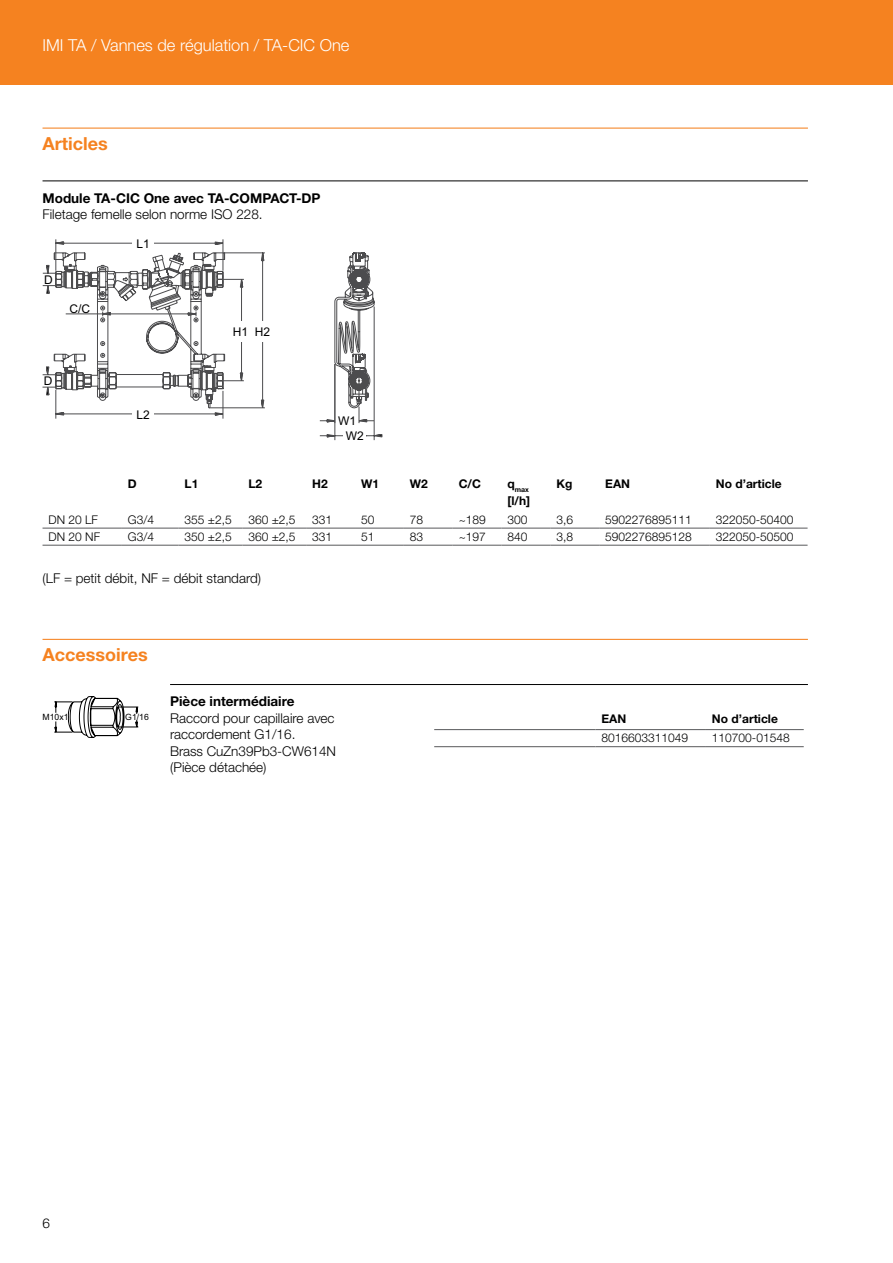
<style>
.page{position:relative;width:893px;height:1263px;background:#fff}
.page>*{position:absolute;margin:0;border:0;box-sizing:border-box;transform-origin:0 0}
.t1{font:700 18px "Helvetica Neue LTW1 G";color:#f58220}
.t2{font:300 16.5px "Helvetica Neue LTW1 G";color:#fff}
.t3{font:300 13.5px/16.5px "Helvetica Neue LTW1 G";color:#000}
.t4{font:700 13.5px "Helvetica Neue LTW1 G";color:#000}
.t5{font:300 12px "Helvetica Neue LTW1 G";color:#000}
.t6{font:700 12px "Helvetica Neue LTW1 G";color:#000}
.t7{font:12px/14.7px "Arial";color:#000}
.t8{font:8.7px "Arial";color:#000}
.t9{font:700 7.05px "Helvetica Neue LTW1 G";color:#000}
</style>
<div class="page">
<div style="left:0;top:0;width:893px;height:85px;background:#f58220"></div>
<hr style="left:43px;top:128px;width:765px;height:1px;background:#f58220">
<hr style="left:43px;top:181px;width:765px;height:1px;background:#000">
<hr style="left:43px;top:639px;width:765px;height:1px;background:#f58220">
<hr style="left:43px;top:528px;width:79px;height:1px;background:#58595b">
<hr style="left:43px;top:545px;width:79px;height:1px;background:#58595b">
<hr style="left:122px;top:545px;width:57px;height:1px;background:#58595b">
<hr style="left:179px;top:545px;width:63px;height:1px;background:#58595b">
<hr style="left:242px;top:545px;width:64px;height:1px;background:#58595b">
<hr style="left:306px;top:528px;width:49px;height:1px;background:#58595b">
<hr style="left:306px;top:545px;width:49px;height:1px;background:#58595b">
<hr style="left:355px;top:528px;width:49px;height:1px;background:#58595b">
<hr style="left:355px;top:545px;width:49px;height:1px;background:#58595b">
<hr style="left:404px;top:528px;width:49px;height:1px;background:#58595b">
<hr style="left:404px;top:545px;width:49px;height:1px;background:#58595b">
<hr style="left:453px;top:528px;width:48px;height:1px;background:#58595b">
<hr style="left:453px;top:545px;width:48px;height:1px;background:#58595b">
<hr style="left:501px;top:528px;width:49px;height:1px;background:#58595b">
<hr style="left:501px;top:545px;width:49px;height:1px;background:#58595b">
<hr style="left:550px;top:528px;width:49px;height:1px;background:#58595b">
<hr style="left:550px;top:545px;width:49px;height:1px;background:#58595b">
<hr style="left:599px;top:528px;width:111px;height:1px;background:#58595b">
<hr style="left:599px;top:545px;width:111px;height:1px;background:#58595b">
<hr style="left:710px;top:528px;width:98px;height:1px;background:#58595b">
<hr style="left:710px;top:545px;width:98px;height:1px;background:#58595b">
<hr style="left:122px;top:528px;width:57px;height:1px;background:#58595b">
<hr style="left:179px;top:528px;width:63px;height:1px;background:#58595b">
<hr style="left:242px;top:528px;width:64px;height:1px;background:#58595b">
<hr style="left:170px;top:684px;width:638px;height:1px;background:#000">
<hr style="left:434px;top:729px;width:161px;height:1px;background:#58595b">
<hr style="left:434px;top:746px;width:161px;height:1px;background:#58595b">
<hr style="left:595px;top:729px;width:111px;height:1px;background:#58595b">
<hr style="left:595px;top:746px;width:111px;height:1px;background:#58595b">
<hr style="left:706px;top:729px;width:98px;height:1px;background:#58595b">
<hr style="left:706px;top:746px;width:98px;height:1px;background:#58595b">
<svg style="left:320px;top:253px;width:62px;height:187px"></svg>
<hr style="left:343px;top:434px;width:23px;height:4px;background:#fff">
<svg style="left:43px;top:239px;width:222px;height:180px"></svg>
<hr style="left:133px;top:242px;width:21px;height:3px;background:#fff">
<svg style="left:54px;top:696px;width:84px;height:41px"></svg>
<h2 class="t2" style="left:43px;top:35px;width:308px">IMI TA / Vannes de régulation / TA-CIC One</h2>
<h1 class="t1" style="left:43px;top:132px;width:67px">Articles</h1>
<p class="t4" style="left:43px;top:189px;width:280px">Module TA-CIC One avec TA-COMPACT-DP</p>
<p class="t3" style="left:43px;top:206px;width:222px">Filetage femelle selon norme ISO 228.</p>
<p class="t7" style="left:44px;top:272px;width:10px">D</p>
<p class="t7" style="left:70px;top:301px;width:22px">C/C</p>
<p class="t7" style="left:44px;top:374px;width:10px">D</p>
<p class="t7" style="left:137px;top:236px;width:15px">L1</p>
<p class="t7" style="left:233px;top:325px;width:39px">H1 H2</p>
<p class="t7" style="left:137px;top:407px;width:15px">L2</p>
<p class="t7" style="left:346px;top:414px;width:19px;text-indent:-8px">W1<br>W2</p>
<p class="t6" style="left:128px;top:476px;width:10px">D</p>
<p class="t6" style="left:185px;top:476px;width:15px">L1</p>
<p class="t6" style="left:248px;top:476px;width:15px">L2</p>
<p class="t6" style="left:312px;top:476px;width:17px">H2</p>
<p class="t6" style="left:361px;top:476px;width:19px">W1</p>
<p class="t6" style="left:410px;top:476px;width:19px">W2</p>
<p class="t6" style="left:459px;top:476px;width:24px">C/C</p>
<p class="t9" style="left:507px;top:485px;width:23px"><sup>q</sup>max</p>
<p class="t6" style="left:507px;top:493px;width:24px">[l/h]</p>
<p class="t6" style="left:556px;top:476px;width:17px">Kg</p>
<p class="t6" style="left:605px;top:476px;width:26px">EAN</p>
<p class="t6" style="left:716px;top:476px;width:68px">No d’article</p>
<p class="t5" style="left:49px;top:512px;width:51px">DN 20 LF</p>
<p class="t5" style="left:128px;top:512px;width:28px">G3/4</p>
<p class="t5" style="left:185px;top:512px;width:49px">355 ±2,5</p>
<p class="t5" style="left:248px;top:512px;width:49px">360 ±2,5</p>
<p class="t5" style="left:312px;top:512px;width:22px">331</p>
<p class="t5" style="left:361px;top:512px;width:15px">50</p>
<p class="t5" style="left:410px;top:512px;width:15px">78</p>
<p class="t5" style="left:459px;top:512px;width:29px">~189</p>
<p class="t5" style="left:508px;top:512px;width:22px">300</p>
<p class="t5" style="left:556px;top:512px;width:18px">3,6</p>
<p class="t5" style="left:605px;top:512px;width:88px">5902276895111</p>
<p class="t5" style="left:716px;top:512px;width:79px">322050-50400</p>
<p class="t5" style="left:49px;top:529px;width:53px">DN 20 NF</p>
<p class="t5" style="left:128px;top:529px;width:28px">G3/4</p>
<p class="t5" style="left:185px;top:529px;width:49px">350 ±2,5</p>
<p class="t5" style="left:248px;top:529px;width:49px">360 ±2,5</p>
<p class="t5" style="left:312px;top:529px;width:22px">331</p>
<p class="t5" style="left:361px;top:529px;width:15px">51</p>
<p class="t5" style="left:410px;top:529px;width:15px">83</p>
<p class="t5" style="left:459px;top:529px;width:29px">~197</p>
<p class="t5" style="left:508px;top:529px;width:22px">840</p>
<p class="t5" style="left:556px;top:529px;width:18px">3,8</p>
<p class="t5" style="left:605px;top:529px;width:88px">5902276895128</p>
<p class="t5" style="left:716px;top:529px;width:79px">322050-50500</p>
<p class="t3" style="left:43px;top:570px;width:220px">(LF = petit débit, NF = débit standard)</p>
<h1 class="t1" style="left:43px;top:644px;width:107px">Accessoires</h1>
<p class="t8" style="left:43px;top:712px;width:27px">M10x1</p>
<p class="t8" style="left:125px;top:711px;width:25px">G1/16</p>
<p class="t4" style="left:170px;top:693px;width:126px">Pièce intermédiaire</p>
<p class="t3" style="left:170px;top:709px;width:167px">Raccord pour capillaire avec raccordement G1/16.<br>Brass CuZn39Pb3-CW614N (Pièce détachée)</p>
<p class="t6" style="left:601px;top:711px;width:26px">EAN</p>
<p class="t6" style="left:712px;top:711px;width:68px">No d’article</p>
<p class="t5" style="left:601px;top:731px;width:88px">8016603311049</p>
<p class="t5" style="left:712px;top:731px;width:79px">110700-01548</p>
<p class="t3" style="left:43px;top:1215px;width:9px">6</p>
</div>
